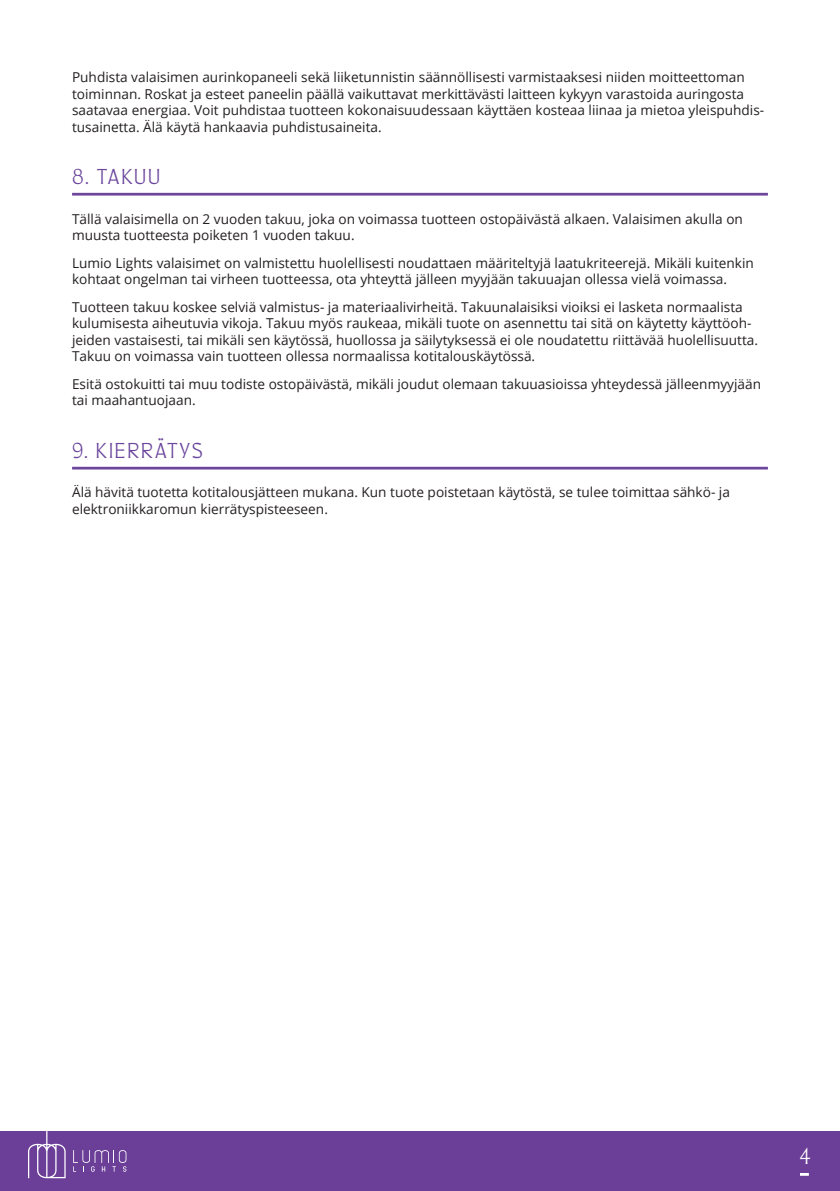
<style>
.page{position:relative;width:840px;height:1191px;background:#fff}
.page>*{position:absolute;margin:0;border:0;box-sizing:border-box;transform-origin:0 0}
.t1{font:800 24px "Quiverleaf CF";color:#fff}
.Otsikko{font:800 23.2px "Quiverleaf CF";letter-spacing:.08em;color:#6b469c}
.Leipäteksti{font:13.6px/16.4px "Open Sans";color:#231f20}
</style>
<div class="page">
<div style="left:0;top:1131px;width:839px;height:60px;background:#6b3e98"></div>
<svg style="left:73px;top:1150px;width:53px;height:22px"></svg>
<svg style="left:28px;top:1131px;width:38px;height:47px"></svg>
<svg style="left:800px;top:1173px;width:8px;height:2px"></svg>
<hr style="left:72px;top:193px;width:695px;height:2px;background:#6b469c">
<hr style="left:72px;top:467px;width:695px;height:2px;background:#6b469c">
<p class="Leipäteksti" style="left:72px;top:69px;width:693px">Puhdista valaisimen aurinkopaneeli sekä liiketunnistin säännöllisesti varmistaaksesi niiden moitteettoman toiminnan. Roskat ja esteet paneelin päällä vaikuttavat merkittävästi laitteen kykyyn varastoida auringosta saatavaa energiaa. Voit puhdistaa tuotteen kokonaisuudessaan käyttäen kosteaa liinaa ja mietoa yleispuhdis&shy;tusainetta. Älä käytä hankaavia puhdistusaineita.</p>
<p class="Otsikko" style="left:72px;top:160px;width:90px">8. TAKUU</p>
<p class="Leipäteksti" style="left:72px;top:210px;width:672px">Tällä valaisimella on 2 vuoden takuu, joka on voimassa tuotteen ostopäivästä alkaen. Valaisimen akulla on muusta tuotteesta poiketen 1 vuoden takuu.</p>
<p class="Leipäteksti" style="left:72px;top:254px;width:682px">Lumio Lights valaisimet on valmistettu huolellisesti noudattaen määriteltyjä laatukriteerejä. Mikäli kuitenkin kohtaat ongelman tai virheen tuotteessa, ota yhteyttä jälleen myyjään takuuajan ollessa vielä voimassa.</p>
<p class="Leipäteksti" style="left:72px;top:299px;width:687px">Tuotteen takuu koskee selviä valmistus- ja materiaalivirheitä. Takuunalaisiksi vioiksi ei lasketa normaalista kulumisesta aiheutuvia vikoja. Takuu myös raukeaa, mikäli tuote on asennettu tai sitä on käytetty käyttöoh&shy;jeiden vastaisesti, tai mikäli sen käytössä, huollossa ja säilytyksessä ei ole noudatettu riittävää huolellisuutta.<br>Takuu on voimassa vain tuotteen ollessa normaalissa kotitalouskäytössä.</p>
<p class="Leipäteksti" style="left:72px;top:375px;width:690px">Esitä ostokuitti tai muu todiste ostopäivästä, mikäli joudut olemaan takuuasioissa yhteydessä jälleenmyyjään tai maahantuojaan.</p>
<p class="Otsikko" style="left:72px;top:434px;width:132px">9. KIERRÄTYS</p>
<p class="Leipäteksti" style="left:72px;top:484px;width:659px">Älä hävitä tuotetta kotitalousjätteen mukana. Kun tuote poistetaan käytöstä, se tulee toimittaa sähkö- ja elektroniikkaromun kierrätyspisteeseen.</p>
<h1 class="t1" style="left:799px;top:1138px;width:12px">4</h1>
</div>
